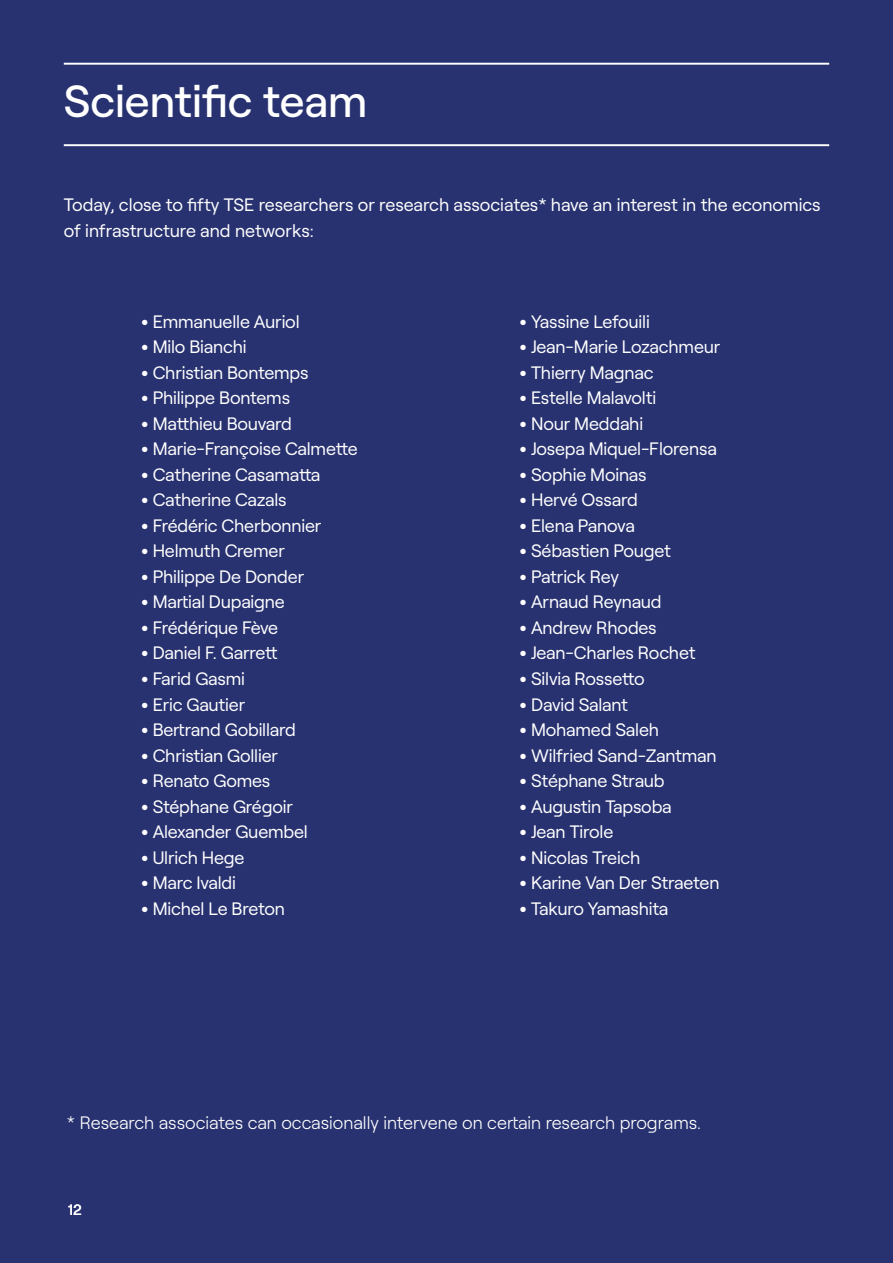
<style>
.page{position:relative;width:893px;height:1263px;background:#283270}
.page>*{position:absolute;margin:0;border:0;box-sizing:border-box;transform-origin:0 0}
.t1{font:500 45px "Roobert";color:#fff}
.t2{font:18px/25.5px "Roobert";letter-spacing:-.01em;color:#fff}
.t3{font:300 18px "Roobert";color:#fff}
.t4{font:500 15px "Roobert";color:#fff}
.s1{font-weight:700;font-size:21px}
</style>
<div class="page">
<hr style="left:64px;top:63px;width:765px;height:2px;background:#fff">
<hr style="left:64px;top:144px;width:765px;height:2px;background:#fff">
<h1 class="t1" style="left:64px;top:67px;width:305px">Scientific team</h1>
<p class="t2" style="left:64px;top:191px;width:758px">Today, close to fifty TSE researchers or research associates* have an interest in the economics of infrastructure and networks:</p>
<p class="t2" style="left:141px;top:307px;width:160px"><span class="s1">•</span> Emmanuelle Auriol</p>
<p class="t2" style="left:141px;top:333px;width:107px"><span class="s1">•</span> Milo Bianchi</p>
<p class="t2" style="left:141px;top:358px;width:169px"><span class="s1">•</span> Christian Bontemps</p>
<p class="t2" style="left:141px;top:384px;width:150px"><span class="s1">•</span> Philippe Bontems</p>
<p class="t2" style="left:141px;top:409px;width:152px"><span class="s1">•</span> Matthieu Bouvard</p>
<p class="t2" style="left:141px;top:435px;width:218px"><span class="s1">•</span> Marie-Françoise Calmette</p>
<p class="t2" style="left:141px;top:460px;width:180px"><span class="s1">•</span> Catherine Casamatta</p>
<p class="t2" style="left:141px;top:486px;width:147px"><span class="s1">•</span> Catherine Cazals</p>
<p class="t2" style="left:141px;top:511px;width:182px"><span class="s1">•</span> Frédéric Cherbonnier</p>
<p class="t2" style="left:141px;top:537px;width:145px"><span class="s1">•</span> Helmuth Cremer</p>
<p class="t2" style="left:141px;top:562px;width:164px"><span class="s1">•</span> Philippe De Donder</p>
<p class="t2" style="left:141px;top:588px;width:145px"><span class="s1">•</span> Martial Dupaigne</p>
<p class="t2" style="left:141px;top:613px;width:138px"><span class="s1">•</span> Frédérique Fève</p>
<p class="t2" style="left:141px;top:639px;width:138px"><span class="s1">•</span> Daniel F. Garrett</p>
<p class="t2" style="left:141px;top:664px;width:105px"><span class="s1">•</span> Farid Gasmi</p>
<p class="t2" style="left:141px;top:690px;width:105px"><span class="s1">•</span> Eric Gautier</p>
<p class="t2" style="left:141px;top:715px;width:156px"><span class="s1">•</span> Bertrand Gobillard</p>
<p class="t2" style="left:141px;top:741px;width:138px"><span class="s1">•</span> Christian Gollier</p>
<p class="t2" style="left:141px;top:766px;width:131px"><span class="s1">•</span> Renato Gomes</p>
<p class="t2" style="left:141px;top:792px;width:153px"><span class="s1">•</span> Stéphane Grégoir</p>
<p class="t2" style="left:141px;top:817px;width:168px"><span class="s1">•</span> Alexander Guembel</p>
<p class="t2" style="left:141px;top:843px;width:105px"><span class="s1">•</span> Ulrich Hege</p>
<p class="t2" style="left:141px;top:868px;width:96px"><span class="s1">•</span> Marc Ivaldi</p>
<p class="t2" style="left:141px;top:894px;width:145px"><span class="s1">•</span> Michel Le Breton</p>
<p class="t2" style="left:520px;top:307px;width:131px"><span class="s1">•</span> Yassine Lefouili</p>
<p class="t2" style="left:520px;top:333px;width:202px"><span class="s1">•</span> Jean-Marie Lozachmeur</p>
<p class="t2" style="left:520px;top:358px;width:135px"><span class="s1">•</span> Thierry Magnac</p>
<p class="t2" style="left:520px;top:384px;width:138px"><span class="s1">•</span> Estelle Malavolti</p>
<p class="t2" style="left:520px;top:409px;width:125px"><span class="s1">•</span> Nour Meddahi</p>
<p class="t2" style="left:520px;top:435px;width:198px"><span class="s1">•</span> Josepa Miquel-Florensa</p>
<p class="t2" style="left:520px;top:460px;width:128px"><span class="s1">•</span> Sophie Moinas</p>
<p class="t2" style="left:520px;top:486px;width:120px"><span class="s1">•</span> Hervé Ossard</p>
<p class="t2" style="left:520px;top:511px;width:116px"><span class="s1">•</span> Elena Panova</p>
<p class="t2" style="left:520px;top:537px;width:153px"><span class="s1">•</span> Sébastien Pouget</p>
<p class="t2" style="left:520px;top:562px;width:101px"><span class="s1">•</span> Patrick Rey</p>
<p class="t2" style="left:520px;top:588px;width:143px"><span class="s1">•</span> Arnaud Reynaud</p>
<p class="t2" style="left:520px;top:613px;width:138px"><span class="s1">•</span> Andrew Rhodes</p>
<p class="t2" style="left:520px;top:639px;width:177px"><span class="s1">•</span> Jean-Charles Rochet</p>
<p class="t2" style="left:520px;top:664px;width:126px"><span class="s1">•</span> Silvia Rossetto</p>
<p class="t2" style="left:520px;top:690px;width:110px"><span class="s1">•</span> David Salant</p>
<p class="t2" style="left:520px;top:715px;width:141px"><span class="s1">•</span> Mohamed Saleh</p>
<p class="t2" style="left:520px;top:741px;width:198px"><span class="s1">•</span> Wilfried Sand-Zantman</p>
<p class="t2" style="left:520px;top:766px;width:146px"><span class="s1">•</span> Stéphane Straub</p>
<p class="t2" style="left:520px;top:792px;width:153px"><span class="s1">•</span> Augustin Tapsoba</p>
<p class="t2" style="left:520px;top:817px;width:95px"><span class="s1">•</span> Jean Tirole</p>
<p class="t2" style="left:520px;top:843px;width:122px"><span class="s1">•</span> Nicolas Treich</p>
<p class="t2" style="left:520px;top:868px;width:201px"><span class="s1">•</span> Karine Van Der Straeten</p>
<p class="t2" style="left:520px;top:894px;width:150px"><span class="s1">•</span> Takuro Yamashita</p>
<p class="t3" style="left:67px;top:1109px;width:635px">* Research associates can occasionally intervene on certain research programs.</p>
<p class="t4" style="left:68px;top:1199px;width:15px">12</p>
</div>
